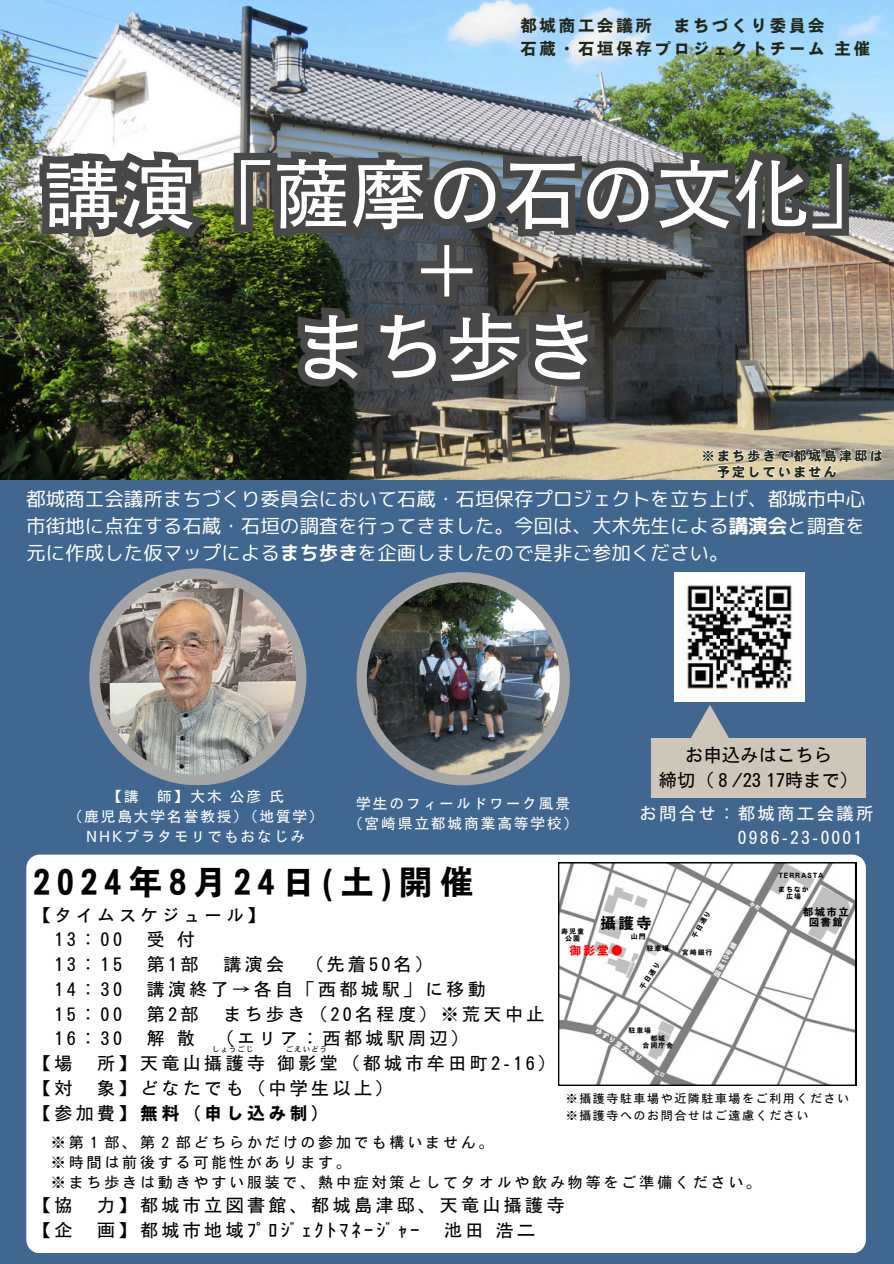
<style>
.page{position:relative;width:894px;height:1264px;background:#fff}
.page>*{position:absolute;margin:0;border:0;box-sizing:border-box;transform-origin:0 0}
.t1{font:76.5px/76.5px "Motoya Gothic Std W3";color:#fff;text-align:center}
.t2{font:34.5px "Motoya Gothic Std W6";letter-spacing:.19em;color:#000}
.t3{font:19.5px/27px "rounded mplus 1 p regular";color:#fff;text-align:justify}
.t4{font:18.3px/24.8px "Motoya Gothic Std W3";color:#000;text-align:center}
.t5{font:18px "Motoya Gothic Std W3";letter-spacing:.19em;color:#000}
.t6{font:18px "Motoya Gothic Std W6";letter-spacing:.19em;color:#000}
.t7{font:17.4px/23.7px "Motoya Gothic Std W3";letter-spacing:.13em;color:#fff}
.t8{font:16.95px/23.7px "Motoya Gothic Std W6";letter-spacing:.13em;color:#202519}
.t9{font:15.75px "Motoya Gothic Std W6";color:#000}
.t10{font:15px "Motoya Gothic Std W3";letter-spacing:.19em;color:#000}
.t11{font:14.7px "Motoya Gothic Std W3";letter-spacing:.13em;color:#fff}
.t12{font:13.5px "Motoya Gothic Std W6";letter-spacing:.13em;color:#202519}
.t13{font:12.3px "Motoya Gothic Std W6";color:#f00}
.t14{font:12px "Motoya Gothic Std W3";letter-spacing:.13em;color:#000}
.t15{font:10.5px "Motoya Gothic Std W6";letter-spacing:.13em;color:#000}
.t16{font:7.5px "Motoya Gothic Std W3";letter-spacing:.13em;color:#000}
.t17{font:7.05px "Motoya Gothic Std W6";letter-spacing:.13em;color:#000}
.t18{font:7.05px "Motoya Gothic Std W6";color:#fff}
.s1{font-family:"rounded mplus 1 p bold"}
.s2{font-family:"Motoya Gothic Std W3"}
</style>
<div class="page">
<div style="left:0;top:0;width:893px;height:1263px;background:#3f678f"></div>
<img style="left:0;top:0;width:893px;height:479px">
<div style="left:651px;top:738px;width:214px;height:59px;background:#cec6b8"></div>
<img style="left:31px;top:132px;width:824px;height:1121px">
<img style="left:286px;top:0;width:330px;height:399px">
<svg style="left:701px;top:448px;width:182px;height:31px;background:#d8cfb9"></svg>
<svg style="left:558px;top:862px;width:297px;height:223px;background:#e4e4e4"></svg>
<svg style="left:749px;top:901px;width:11px;height:9px"></svg>
<svg style="left:653px;top:1068px;width:11px;height:9px"></svg>
<h3 class="t8" style="left:520px;top:13px;width:133px">都城商工会議所</h3>
<h3 class="t8" style="left:520px;top:13px;width:352px;text-indent:153px">まちづくり委員会<br>石蔵・石垣保存プロジェクトチーム主催</h3>
<h3 class="t1" style="left:44px;top:156px;width:843px">講演「薩摩の石の文化」＋<br>まち歩き</h3>
<p class="t12" style="left:701px;top:449px;width:183px">※まち歩きで都城島津邸は</p>
<p class="t12" style="left:716px;top:464px;width:122px">予定していません</p>
<h3 class="t3" style="left:26px;top:485px;width:840px">都城商工会議所まちづくり委員会において石蔵・石垣保存プロジェクトを立ち上げ、都城市中心市街地に点在する石蔵・石垣の調査を行ってきました。今回は、大木先生による<span class="s1">講演会</span>と調査を元に作成した仮マップによる<span class="s1">まち歩き</span>を企画しましたので是非ご参加ください。</h3>
<p class="t11" style="left:107px;top:788px;width:33px">【講</p>
<p class="t11" style="left:157px;top:788px;width:127px">師】大木 公彦氏</p>
<p class="t11" style="left:67px;top:809px;width:258px">（鹿児島大学名誉教授）（地質学）</p>
<p class="t11" style="left:86px;top:829px;width:220px">NHKブラタモリでもおなじみ</p>
<p class="t11" style="left:356px;top:796px;width:215px">学生のフィールドワーク風景</p>
<p class="t11" style="left:348px;top:816px;width:232px">（宮崎県立都城商業高等学校）</p>
<h3 class="t4" style="left:658px;top:742px;width:201px">お申込みはこちら<br>締切（８/23 17時まで）</h3>
<h3 class="t7" style="left:737px;top:801px;width:137px;text-indent:-98px">お問合せ：都城商工会議所<br>0986-23-0001</h3>
<p class="t2" style="left:33px;top:864px;width:442px">2024年8月 24日 (土 )開催</p>
<p class="t5" style="left:33px;top:905px;width:233px">【タイムスケジュール】</p>
<p class="t5" style="left:54px;top:930px;width:69px">13：00</p>
<p class="t5" style="left:147px;top:930px;width:50px">受 付</p>
<p class="t5" style="left:54px;top:955px;width:69px">13：15</p>
<p class="t5" style="left:147px;top:955px;width:53px">第1部</p>
<p class="t5" style="left:223px;top:955px;width:211px">講演会 （先着50名）</p>
<p class="t5" style="left:54px;top:980px;width:69px">14：30</p>
<p class="t5" style="left:147px;top:980px;width:340px">講演終了→各自「西都城駅」に移動</p>
<p class="t5" style="left:54px;top:1004px;width:69px">15：00</p>
<p class="t5" style="left:147px;top:1004px;width:53px">第2部</p>
<p class="t5" style="left:223px;top:1004px;width:321px">まち歩き（20名程度）※荒天中止</p>
<h3 class="t5" style="left:54px;top:1029px;width:69px">16：30</h3>
<h3 class="t5" style="left:147px;top:1029px;width:323px">解 散 （エリア：西都城駅周辺）</h3>
<h6 class="t5" style="left:33px;top:1054px;width:41px">【場</h6>
<h6 class="t5" style="left:97px;top:1054px;width:460px">所】天竜山攝護寺 御影堂（都城市牟田町2-16）</h6>
<p class="t5" style="left:33px;top:1079px;width:41px">【対</p>
<p class="t5" style="left:97px;top:1079px;width:297px">象】どなたでも（中学生以上）</p>
<p class="t6" style="left:33px;top:1103px;width:298px"><span class="s2">【参加費】</span>無料（申し込み制）</p>
<h5 class="t10" style="left:51px;top:1134px;width:444px">※第１部、第２部どちらかだけの参加でも構いません。</h5>
<h2 class="t10" style="left:51px;top:1154px;width:302px">※時間は前後する可能性があります。</h2>
<h3 class="t10" style="left:51px;top:1175px;width:711px">※まち歩きは動きやすい服装で、熱中症対策としてタオルや飲み物等をご準備ください。</h3>
<h3 class="t5" style="left:33px;top:1196px;width:41px">【協</h3>
<h3 class="t5" style="left:97px;top:1196px;width:469px">力】都城市立図書館、都城島津邸、天竜山攝護寺</h3>
<h3 class="t5" style="left:33px;top:1220px;width:41px">【企</h3>
<h3 class="t5" style="left:97px;top:1220px;width:323px">画】都城市地域ﾌﾟ ﾛｼﾞ ｪｸﾄﾏﾈｰｼﾞ ｬｰ</h3>
<h3 class="t5" style="left:444px;top:1220px;width:91px">池田 浩二</h3>
<p class="t17" style="left:778px;top:872px;width:47px">TERRASTA</p>
<p class="t17" style="left:778px;top:885px;width:32px">まちなか</p>
<p class="t17" style="left:785px;top:892px;width:16px">広場</p>
<p class="t15" style="left:802px;top:906px;width:46px">都城市立</p>
<p class="t15" style="left:808px;top:917px;width:36px">図書館</p>
<p class="t17" style="left:690px;top:936px;width:32px;rotate:-60deg">千日通り</p>
<p class="t9" style="left:600px;top:914px;width:53px">攝護寺</p>
<p class="t17" style="left:561px;top:928px;width:24px">寿児童</p>
<p class="t17" style="left:565px;top:935px;width:16px">公園</p>
<p class="t17" style="left:630px;top:932px;width:15px">山門</p>
<p class="t18" style="left:712px;top:975px;width:41px;rotate:-61deg">国道10号線</p>
<p class="t13" style="left:569px;top:943px;width:55px">御影堂●</p>
<p class="t17" style="left:646px;top:944px;width:24px">駐車場</p>
<p class="t17" style="left:681px;top:949px;width:31px">宮崎銀行</p>
<p class="t17" style="left:638px;top:986px;width:32px;rotate:-56deg">千日通り</p>
<p class="t17" style="left:628px;top:1026px;width:24px">駐車場</p>
<p class="t18" style="left:597px;top:1026px;width:56px;rotate:33deg">ゆずり葉大通り</p>
<p class="t17" style="left:650px;top:1034px;width:16px">都城</p>
<p class="t17" style="left:642px;top:1041px;width:32px">合同庁舎</p>
<p class="t16" style="left:212px;top:1045px;width:43px">しょうごじ</p>
<p class="t16" style="left:285px;top:1045px;width:43px">ごえいどう</p>
<p class="t14" style="left:565px;top:1092px;width:285px">※攝護寺駐車場や近隣駐車場をご利用ください</p>
<p class="t14" style="left:565px;top:1109px;width:244px">※攝護寺へのお問合せはご遠慮ください</p>
</div>
